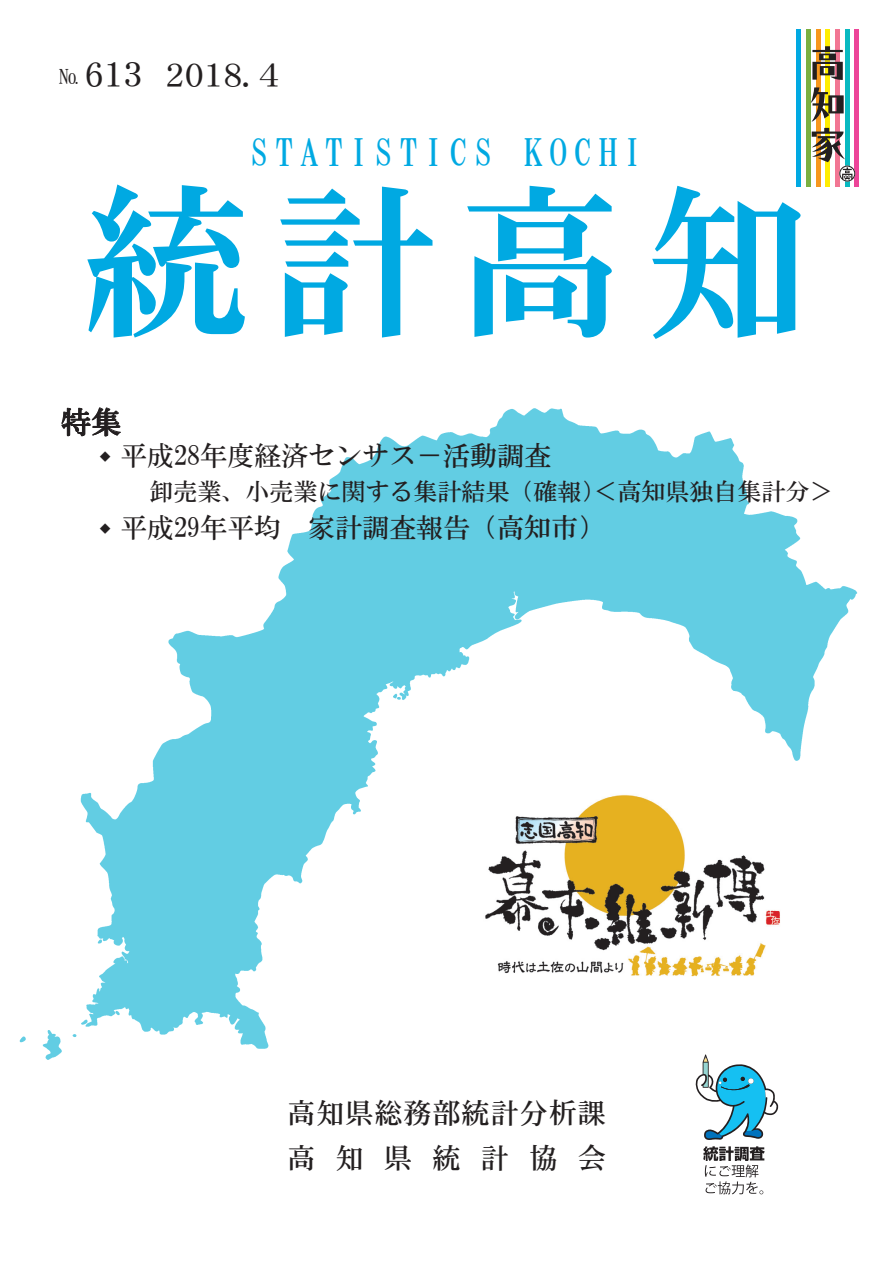
<style>
.page{position:relative;width:893px;height:1263px;background:#fff}
.page>*{position:absolute;margin:0;border:0;box-sizing:border-box;transform-origin:0 0}
.t1{font:168px "DFHS Mincho W7 WINP RKSJ H";color:#00a9e2}
.t2{font:37.5px "HG Mincho B";letter-spacing:.165em;color:#00a9e2}
.t3{font:31.5px "DFHS Mincho W5 WINP RKSJ H";color:#231f20}
.t4{font:30px "HGS Mincho B";color:#231f20}
.t5{font:28.5px/45px "DFHS Mincho W5 WIN RKSJ H";letter-spacing:.02em;color:#231f20}
.t6{font:27px "HGS Mincho B";color:#231f20}
.t7{font:24px "HGS Mincho B";color:#231f20}
.s1{font-size:20.55px}
.s2{font-size:33.15px}
.s3{font-size:12px}
.s4{font-size:27px}
</style>
<div class="page">
<svg style="left:19px;top:408px;width:839px;height:652px"></svg>
<svg style="left:703px;top:1146px;width:62px;height:48px"></svg>
<svg style="left:693px;top:1054px;width:86px;height:86px"></svg>
<svg style="left:61px;top:407px;width:62px;height:29px"></svg>
<div style="left:854px;top:30px;width:5px;height:157px;background:#ed4599"></div>
<div style="left:845px;top:30px;width:5px;height:157px;background:#08bac1"></div>
<div style="left:835px;top:30px;width:5px;height:157px;background:#f27693"></div>
<div style="left:825px;top:30px;width:5px;height:157px;background:#ffed01"></div>
<div style="left:816px;top:30px;width:5px;height:157px;background:#f7971d"></div>
<div style="left:806px;top:30px;width:5px;height:157px;background:#7ab041"></div>
<div style="left:796px;top:30px;width:5px;height:157px;background:#00a9e2"></div>
<svg style="left:812px;top:46px;width:31px;height:34px"></svg>
<svg style="left:811px;top:87px;width:33px;height:35px"></svg>
<svg style="left:812px;top:128px;width:43px;height:54px"></svg>
<p class="t3" style="left:59px;top:60px;width:221px"><span class="s1">№</span> <span class="s2">613</span> 2018. 4</p>
<h2 class="t2" style="left:250px;top:134px;width:393px">STATISTICS KOCHI</h2>
<h1 class="t1" style="left:82px;top:177px;width:730px">統計高知</h1>
<p class="t4" style="left:61px;top:407px;width:62px">特集</p>
<p class="t6" style="left:99px;top:442px;width:453px"><span class="s3">◆</span> 平成28年度経済センサス－活動調査</p>
<p class="t7" style="left:99px;top:479px;width:736px"><span class="s4">　　</span>卸売業、小売業に関する集計結果（確報）＜高知県独自集計分＞</p>
<p class="t6" style="left:99px;top:514px;width:507px"><span class="s3">◆</span> 平成29年平均　家計調査報告（高知市）</p>
<p class="t5" style="left:287px;top:1090px;width:320px">高知県総務部統計分析課高知県統計協会</p>
</div>
